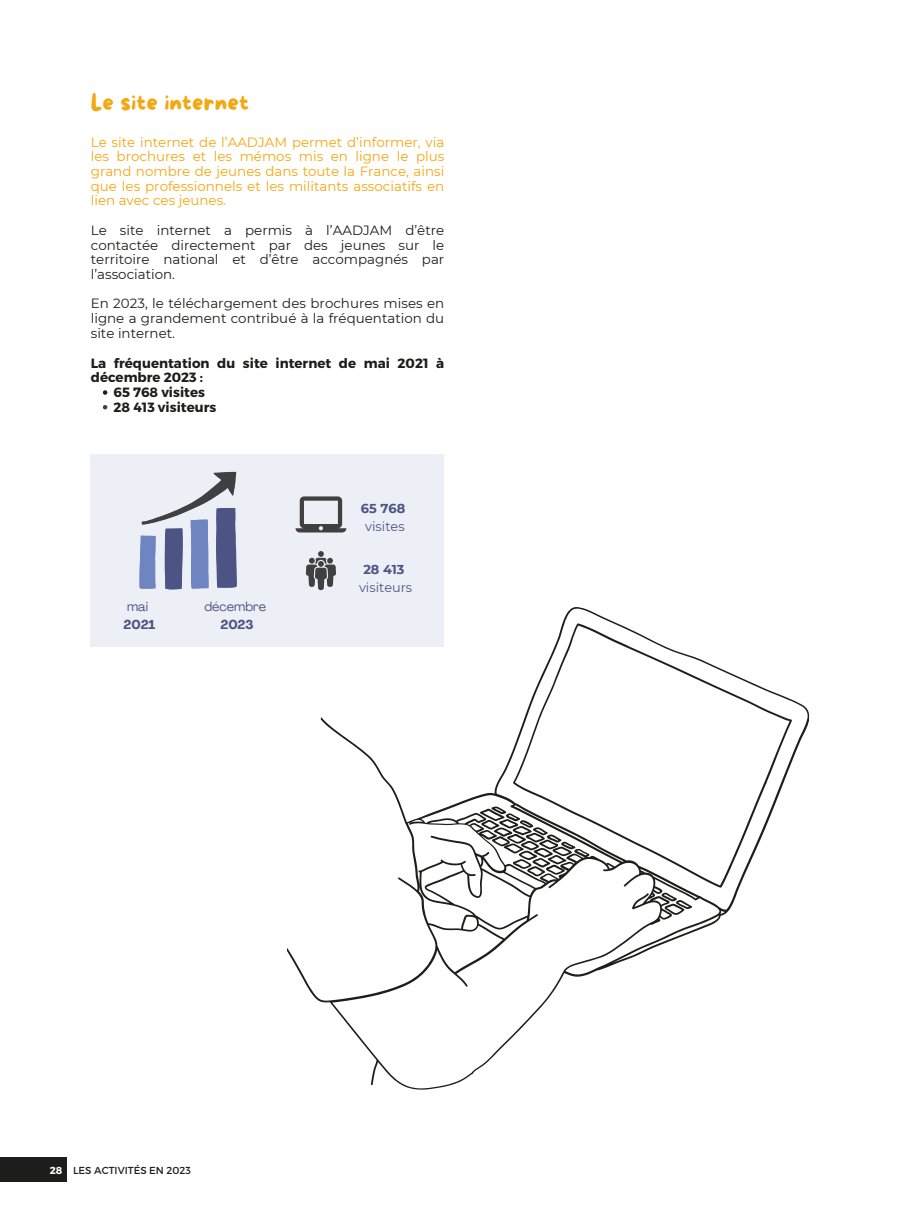
<style>
.page{position:relative;width:908px;height:1210px;background:#fff}
.page>*{position:absolute;margin:0;border:0;box-sizing:border-box;transform-origin:0 0}
.t1{font:22.4px "More Sugar";color:#f3a712}
.t2{font:13.4px/14.7px "Montserrat";color:#1d1d1b;text-align:justify}
.t3{font:13.4px/14.7px "Montserrat";color:#f3a712;text-align:justify}
.t4{font:700 13.4px/14.7px "Montserrat";color:#1d1d1b}
.t5{font:12.91px/17.8px "Montserrat";color:#4d5382;text-align:center}
.t6{font:12.85px/17.8px "Montserrat";color:#4d5382;text-align:center}
.t7{font:12.77px/17.8px "Agrandir";color:#4d5382;text-align:center}
.t8{font:700 12.77px/17.8px "Agrandir";color:#4d5382}
.t9{font:10.15px "Montserrat";color:#1d1d1b}
.t10{font:700 10.15px "Montserrat";color:#fff}
.s1{font-weight:700}
.s2{font-weight:400}
</style>
<div class="page">
<svg style="left:287px;top:607px;width:523px;height:483px"></svg>
<div style="left:0;top:1157px;width:67px;height:24px;background:#1d1d1b"></div>
<svg style="left:103px;top:390px;width:4px;height:5px"></svg>
<svg style="left:103px;top:405px;width:4px;height:4px"></svg>
<div style="left:91px;top:454px;width:353px;height:193px;background:#eceff6"></div>
<svg style="left:139px;top:472px;width:98px;height:117px"></svg>
<svg style="left:306px;top:551px;width:30px;height:39px"></svg>
<svg style="left:295px;top:496px;width:51px;height:36px"></svg>
<p class="t1" style="left:91px;top:90px;width:160px">Le site internet</p>
<h1 class="t3" style="left:91px;top:134px;width:355px">Le site internet de l’AADJAM permet d’informer, via les brochures et les mémos mis en ligne le plus grand nombre de jeunes dans toute la France, ainsi que les professionnels et les militants associatifs en lien avec ces jeunes.</h1>
<h3 class="t2" style="left:91px;top:223px;width:355px">Le site internet a permis à l’AADJAM d’être contactée directement par des jeunes sur le territoire national et d’être accompagnés par l’association.</h3>
<h3 class="t2" style="left:91px;top:296px;width:355px">En 2023, le téléchargement des brochures mises en ligne a grandement contribué à la fréquentation du site internet.</h3>
<h3 class="t4" style="left:91px;top:355px;width:355px">La fréquentation du site internet de mai 2021 à décembre 2023 :</h3>
<h2 class="t4" style="left:114px;top:384px;width:93px">65 768 visites</h2>
<p class="t4" style="left:114px;top:399px;width:104px">28 413 visiteurs</p>
<h3 class="t5" style="left:361px;top:499px;width:46px"><span class="s1">65 768 </span>visites</h3>
<h3 class="t8" style="left:123px;top:599px;width:33px"><span class="s2">mai<br></span>2021</h3>
<p class="t7" style="left:204px;top:599px;width:63px">décembre<br><span class="s1">2023</span></p>
<h3 class="t6" style="left:359px;top:560px;width:55px"><span class="s1">28 413 </span>visiteurs</h3>
<p class="t10" style="left:50px;top:1163px;width:14px">28</p>
<p class="t9" style="left:73px;top:1163px;width:119px">LES ACTIVITÉS EN 2023</p>
</div>
